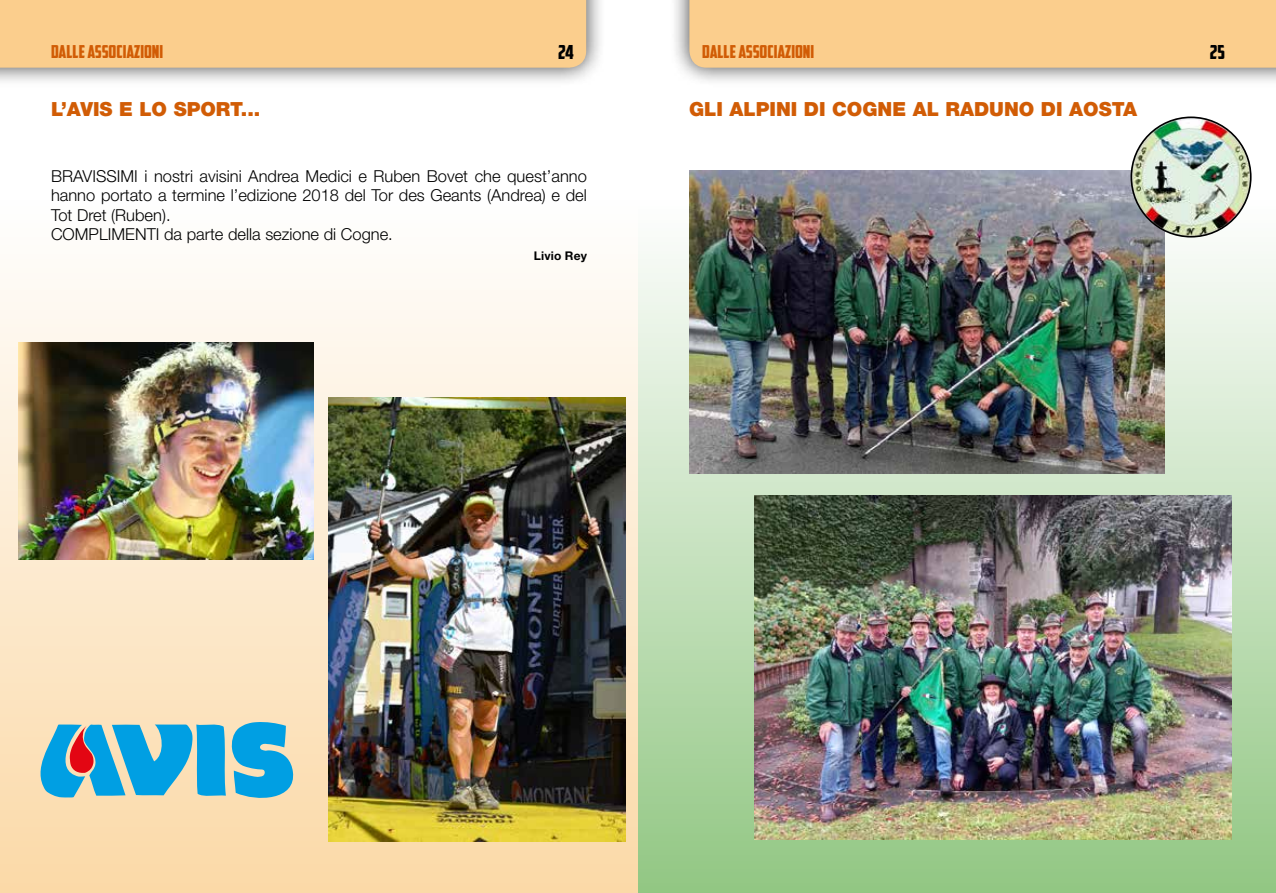
<style>
.page{position:relative;width:1276px;height:893px;background:#fff}
.page>*{position:absolute;margin:0;border:0;box-sizing:border-box;transform-origin:0 0}
.t1{font:900 19.5px "Helvetica Neue LT Std";color:#d15c05}
.t2{font:19.5px "American Captain";color:#000}
.t3{font:18px "American Captain";color:#d15c05}
.t4{font:300 16.5px/19.5px "Helvetica Neue LT Std";color:#000}
.t5{font:700 12px "Helvetica Neue LT Std";letter-spacing:.02em;color:#000}
</style>
<div class="page">
<div style="left:0;top:0;width:606px;height:88px;background:#000;opacity:.75"></div>
<div style="left:0;top:0;width:586px;height:68px;background:#fbce8d"></div>
<div style="left:669px;top:0;width:607px;height:88px;background:#000;opacity:.75"></div>
<div style="left:689px;top:0;width:587px;height:68px;background:#fbce8d"></div>
<div style="left:638px;top:89px;width:638px;height:804px;background:linear-gradient(to bottom,#fff,#93c785)"></div>
<div style="left:0;top:89px;width:638px;height:804px;background:linear-gradient(to bottom,#feffff,#f7d6a6)"></div>
<img style="left:329px;top:397px;width:296px;height:445px">
<img style="left:19px;top:343px;width:295px;height:217px">
<img style="left:689px;top:170px;width:475px;height:303px">
<img style="left:755px;top:495px;width:476px;height:345px">
<img style="left:1131px;top:117px;width:119px;height:120px;border-radius:60px">
<div style="left:1130px;top:117px;width:121px;height:121px;border:2px solid #000;border-radius:50%"></div>
<svg style="left:38px;top:721px;width:257px;height:79px;background:#5db0cd"></svg>
<p class="t3" style="left:51px;top:41px;width:114px">DALLE ASSOCIAZIONI</p>
<p class="t2" style="left:558px;top:40px;width:17px">24</p>
<p class="t3" style="left:702px;top:41px;width:114px">DALLE ASSOCIAZIONI</p>
<p class="t2" style="left:1209px;top:40px;width:17px">25</p>
<p class="t1" style="left:51px;top:97px;width:211px">L’AVIS E LO SPORT...</p>
<p class="t4" style="left:51px;top:166px;width:537px">BRAVISSIMI i nostri avisini Andrea Medici e Ruben Bovet che quest’anno hanno portato a termine l’edizione 2018 del Tor des Geants (Andrea) e del Tot Dret (Ruben).<br>COMPLIMENTI da parte della sezione di Cogne.</p>
<p class="t5" style="left:534px;top:248px;width:55px">Livio Rey</p>
<p class="t1" style="left:689px;top:97px;width:450px">GLI ALPINI DI COGNE AL RADUNO DI AOSTA</p>
</div>
